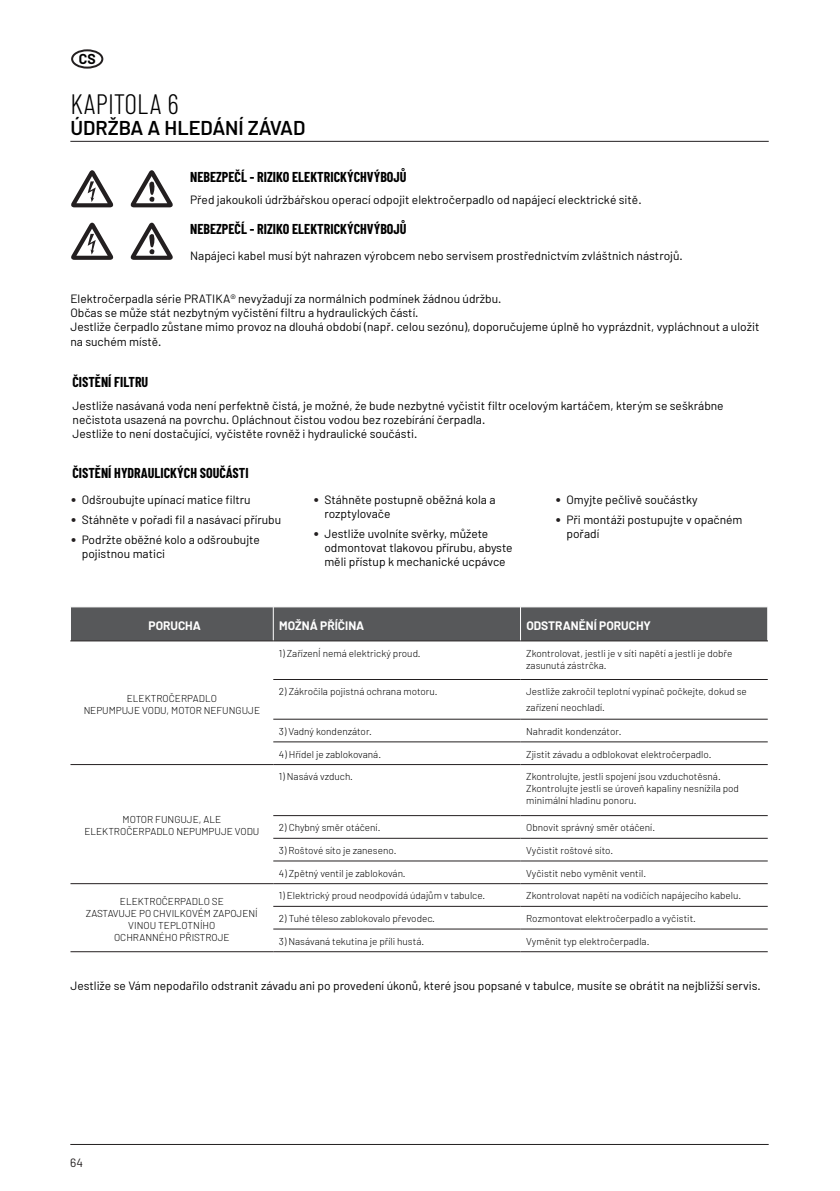
<style>
.page{position:relative;width:840px;height:1191px;background:#fff}
.page>*{position:absolute;margin:0;border:0;box-sizing:border-box;transform-origin:0 0}
.t1{font:300 28px "Barlow Condensed";color:#000}
.t2{font:600 20px "Barlow";color:#000}
.t3{font:700 14px "Barlow Condensed";color:#000}
.t4{font:700 14px "Barlow";color:#000}
.t5{font:12px/14px "Barlow";color:#000}
.t6{font:700 12px "Barlow";color:#fff}
.t7{font:12px "Barlow";color:#231f20}
.t8{font:300 10px/12px "Barlow";color:#000;text-align:center}
.s1{font-family:"DIN Pro";color:#231f20}
</style>
<div class="page">
<hr style="left:70px;top:1144px;width:698px;height:1px;background:#231f20">
<div style="left:71px;top:49px;width:32px;height:20px;border:2px solid #231f20;border-radius:50%"></div>
<hr style="left:70px;top:141px;width:698px;height:1px;background:#231f20">
<svg style="left:130px;top:170px;width:43px;height:37px"></svg>
<svg style="left:130px;top:222px;width:43px;height:38px"></svg>
<svg style="left:71px;top:170px;width:43px;height:37px"></svg>
<svg style="left:71px;top:222px;width:43px;height:38px"></svg>
<div style="left:71px;top:607px;width:696px;height:33px;background:#57585a"></div>
<svg style="left:70px;top:641px;width:697px;height:289px"></svg>
<hr style="left:273px;top:607px;width:1px;height:34px;background:#fff">
<hr style="left:520px;top:607px;width:1px;height:34px;background:#fff">
<hr style="left:70px;top:640px;width:203px;height:1px;background:#231f20">
<hr style="left:273px;top:640px;width:247px;height:1px;background:#231f20">
<hr style="left:520px;top:640px;width:247px;height:1px;background:#231f20">
<hr style="left:273px;top:679px;width:247px;height:1px;background:#231f20">
<hr style="left:520px;top:679px;width:247px;height:1px;background:#231f20">
<hr style="left:273px;top:719px;width:247px;height:1px;background:#231f20">
<hr style="left:520px;top:719px;width:247px;height:1px;background:#231f20">
<hr style="left:273px;top:741px;width:247px;height:1px;background:#231f20">
<hr style="left:520px;top:741px;width:247px;height:1px;background:#231f20">
<hr style="left:70px;top:764px;width:203px;height:1px;background:#231f20">
<hr style="left:273px;top:764px;width:247px;height:1px;background:#231f20">
<hr style="left:520px;top:764px;width:247px;height:1px;background:#231f20">
<hr style="left:273px;top:815px;width:247px;height:1px;background:#231f20">
<hr style="left:520px;top:815px;width:247px;height:1px;background:#231f20">
<hr style="left:273px;top:838px;width:247px;height:1px;background:#231f20">
<hr style="left:520px;top:838px;width:247px;height:1px;background:#231f20">
<hr style="left:273px;top:860px;width:247px;height:1px;background:#231f20">
<hr style="left:520px;top:860px;width:247px;height:1px;background:#231f20">
<hr style="left:70px;top:883px;width:203px;height:1px;background:#231f20">
<hr style="left:273px;top:883px;width:247px;height:1px;background:#231f20">
<hr style="left:520px;top:883px;width:247px;height:1px;background:#231f20">
<hr style="left:273px;top:906px;width:247px;height:1px;background:#231f20">
<hr style="left:520px;top:906px;width:247px;height:1px;background:#231f20">
<hr style="left:273px;top:928px;width:247px;height:1px;background:#231f20">
<hr style="left:520px;top:928px;width:247px;height:1px;background:#231f20">
<hr style="left:70px;top:951px;width:203px;height:1px;background:#231f20">
<hr style="left:273px;top:951px;width:247px;height:1px;background:#231f20">
<hr style="left:520px;top:951px;width:247px;height:1px;background:#231f20">
<p class="t4" style="left:79px;top:51px;width:18px">CS</p>
<h1 class="t1" style="left:70px;top:87px;width:110px">KAPITOLA 6</h1>
<h2 class="t2" style="left:70px;top:115px;width:236px">ÚDRŽBA A HLEDÁNÍ ZÁVAD</h2>
<p class="t3" style="left:190px;top:168px;width:218px">NEBEZPEČĹ - RIZIKO ELEKTRICKÝCHVÝBOJŮ</p>
<p class="t3" style="left:190px;top:220px;width:218px">NEBEZPEČĹ - RIZIKO ELEKTRICKÝCHVÝBOJŮ</p>
<p class="t5" style="left:190px;top:192px;width:453px">Před jakoukoli údržbářskou operací odpojit elektročerpadlo od napájecí elecktrické sitě.</p>
<p class="t5" style="left:190px;top:248px;width:494px">Napájeci kabel musí být nahrazen výrobcem nebo servisem prostřednictvím zvláštnich nástrojů.</p>
<p class="t5" style="left:70px;top:292px;width:690px">Elektročerpadla série PRATIKA® nevyžadují za normálnich podmínek žádnou údržbu.<br>Občas se může stát nezbytným vyčistění filtru a hydraulických částí.<br>Jestliže čerpadlo zůstane mimo provoz na dlouhá období (např. celou sezónu), doporučujeme úplně ho vyprázdnit, vypláchnout a uložit na suchém místě.</p>
<p class="t3" style="left:72px;top:373px;width:77px">ČISTĚNÍ FILTRU</p>
<p class="t5" style="left:72px;top:399px;width:652px">Jestliže nasávaná voda není perfektně čistá, je možné, že bude nezbytné vyčistit filtr ocelovým kartáčem, kterým se seškrábne nečistota usazená na povrchu. Opláchnout čistou vodou bez rozebírání čerpadla.<br>Jestliže to není dostačující, vyčistěte rovněž i hydraulické součásti.</p>
<p class="t3" style="left:72px;top:464px;width:177px">ČISTĚNÍ HYDRAULICKÝCH SOUČÁSTI</p>
<p class="t5" style="left:70px;top:492px;width:182px"><span class="s1">•</span> Odšroubujte upínací matice filtru</p>
<p class="t5" style="left:70px;top:512px;width:212px"><span class="s1">•</span> Stáhněte v pořadi fil a nasávací přírubu</p>
<p class="t5" style="left:82px;top:532px;width:179px;text-indent:-11px"><span class="s1">•</span> Podržte oběžné kolo a odšroubujte pojistnou matici</p>
<p class="t5" style="left:324px;top:492px;width:173px;text-indent:-11px"><span class="s1">•</span> Stáhněte postupně oběžná kola a rozptylovače</p>
<p class="t5" style="left:324px;top:526px;width:190px;text-indent:-11px"><span class="s1">•</span> Jestliže uvolníte svěrky, můžete odmontovat tlakovou přírubu, abyste měli přístup k mechanické ucpávce</p>
<p class="t5" style="left:555px;top:492px;width:144px"><span class="s1">•</span> Omyjte pečlivě součástky</p>
<p class="t5" style="left:566px;top:512px;width:177px;text-indent:-11px"><span class="s1">•</span> Při montáži postupujte v opačném pořadí</p>
<p class="t6" style="left:148px;top:618px;width:54px">PORUCHA</p>
<p class="t6" style="left:279px;top:618px;width:87px">MOŽNÁ PŘÍČINA</p>
<p class="t6" style="left:526px;top:618px;width:126px">ODSTRANĚNÍ PORUCHY</p>
<p class="t8" style="left:84px;top:692px;width:178px">ELEKTROČERPADLO<br>NEPUMPUJE VODU, MOTOR NEFUNGUJE</p>
<p class="t8" style="left:84px;top:813px;width:176px">MOTOR FUNGUJE, ALE<br>ELEKTROČERPADLO NEPUMPUJE VODU</p>
<p class="t8" style="left:279px;top:647px;width:143px">1) ZařízenÍ nemá elektrický proud.</p>
<p class="t8" style="left:526px;top:647px;width:207px;text-align:left">Zkontrolovat, jestli je v síti napětí a jestli je dobře zasunutá zástrčka.</p>
<p class="t8" style="left:279px;top:685px;width:160px">2) Zákročila pojistná ochrana motoru.</p>
<p class="t8" style="left:526px;top:683px;width:222px;line-height:15.6px;text-align:left">Jestliže zakročil teplotní vypínač počkejte, dokud se zařízení neochladí.</p>
<p class="t8" style="left:279px;top:725px;width:94px">3) Vadný kondenzátor.</p>
<p class="t8" style="left:526px;top:725px;width:97px">Nahradit kondenzátor.</p>
<p class="t8" style="left:279px;top:747px;width:103px">4) Hřídel je zablokovaná.</p>
<p class="t8" style="left:526px;top:747px;width:187px">Zjistit závadu a odblokovat elektročerpadlo.</p>
<p class="t8" style="left:279px;top:770px;width:75px">1) Nasává vzduch.</p>
<p class="t8" style="left:526px;top:770px;width:214px;text-align:left">Zkontrolujte, jestli spojení jsou vzduchotěsná.<br>Zkontrolujte jestli se úroveň kapaliny nesnížila pod minimální hladinu ponoru.</p>
<p class="t8" style="left:279px;top:821px;width:103px">2) Chybný směr otáčení.</p>
<p class="t8" style="left:526px;top:821px;width:130px">Obnovit správný směr otáčení.</p>
<p class="t8" style="left:279px;top:844px;width:119px">3) Roštové síto je zaneseno.</p>
<p class="t8" style="left:526px;top:844px;width:88px">Vyčistit roštové síto.</p>
<p class="t8" style="left:279px;top:866px;width:128px">4) Zpětný ventil je zablokován.</p>
<p class="t8" style="left:526px;top:866px;width:121px">Vyčistit nebo vyměnit ventil.</p>
<p class="t8" style="left:86px;top:895px;width:173px">ELEKTROČERPADLO SE<br>ZASTAVUJE PO CHVILKOVÉM ZAPOJENÍ<br>VINOU TEPLOTNÍHO<br>OCHRANNÉHO PŘISTROJE</p>
<p class="t8" style="left:279px;top:889px;width:208px">1) Elektrický proud neodpovídá údajům v tabulce.</p>
<p class="t8" style="left:526px;top:889px;width:216px">Zkontrolovat napětí na vodičích napájecího kabelu.</p>
<p class="t8" style="left:279px;top:912px;width:157px">2) Tuhé těleso zablokovalo převodec.</p>
<p class="t8" style="left:526px;top:912px;width:171px">Rozmontovat elektročerpadlo a vyčistit.</p>
<p class="t8" style="left:279px;top:935px;width:147px">3) Nasávaná tekutina je příli hustá.</p>
<p class="t8" style="left:526px;top:935px;width:125px">Vyměnit typ elektročerpadla.</p>
<p class="t5" style="left:70px;top:978px;width:691px">Jestliže se Vám nepodařilo odstranit závadu ani po provedení úkonů, které jsou popsané v tabulce, musíte se obrátit na nejbližší servis.</p>
<p class="t7" style="left:70px;top:1154px;width:14px">64</p>
</div>
